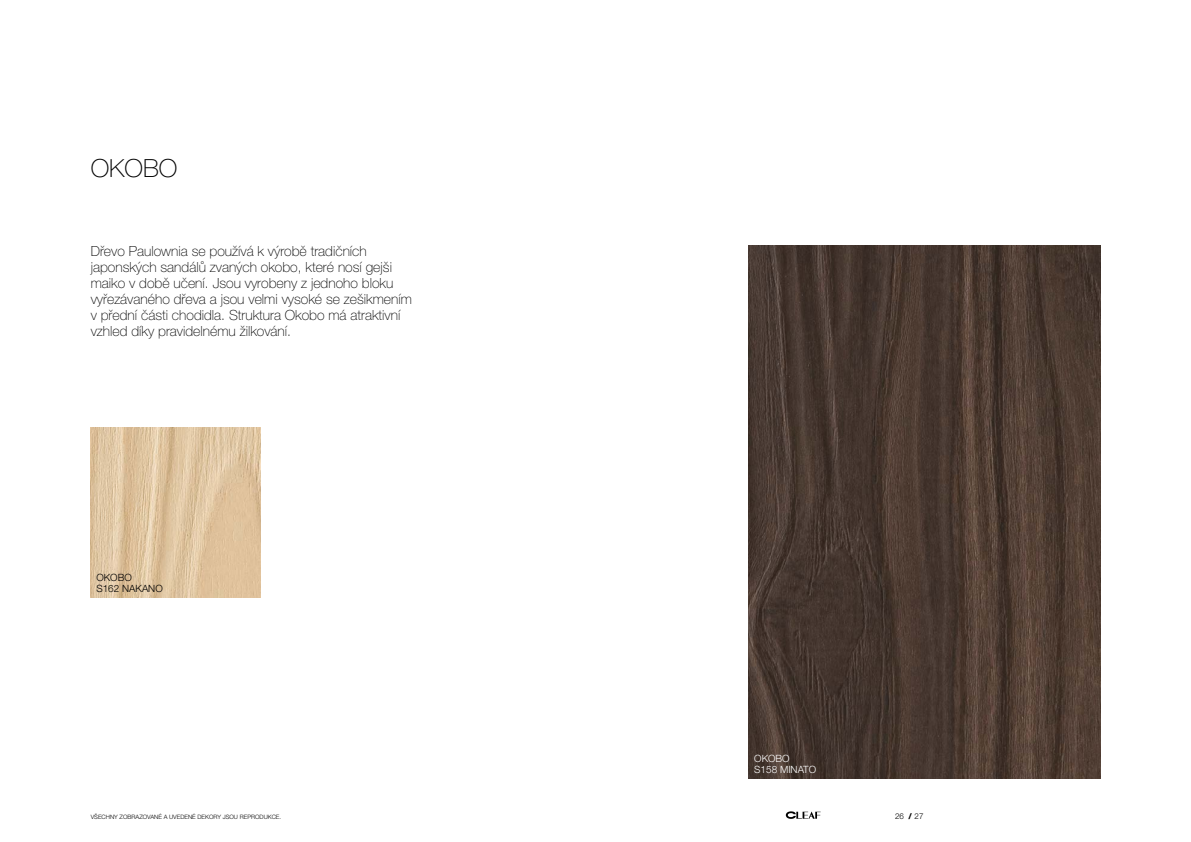
<style>
.page{position:relative;width:1191px;height:842px;background:#fff}
.page>*{position:absolute;margin:0;border:0;box-sizing:border-box;transform-origin:0 0}
.t1{font:100 25px "Helvetica Neue LT Std";color:#000}
.t2{font:100 14px/16px "Helvetica Neue LT Std";color:#000}
.t3{font:300 10px/11px "Helvetica Neue LT Std";color:#fff}
.t4{font:300 10px/11px "Helvetica Neue LT Std";color:#000}
.t5{font:300 8px "Helvetica Neue LT Std";color:#000}
.t6{font:300 6px "Helvetica Neue LT Std";color:#000}
.s1{font-family:"Helvetica Neue LTW1 G"}
.s2{font-weight:900}
</style>
<div class="page">
<img style="left:748px;top:246px;width:352px;height:533px">
<img style="left:91px;top:427px;width:170px;height:170px">
<svg style="left:786px;top:811px;width:34px;height:8px"></svg>
<h1 class="t1" style="left:91px;top:154px;width:88px">OKOBO</h1>
<p class="t2" style="left:91px;top:243px;width:323px">D<span class="s1">ř</span>evo Paulownia se používá k výrob<span class="s1">ě</span> tradi<span class="s1">č</span>ních japonských sandál<span class="s1">ů</span> zvaných okobo, které nosí gejši maiko v dob<span class="s1">ě</span> u<span class="s1">č</span>ení. Jsou vyrobeny z jednoho bloku vy<span class="s1">ř</span>ezávaného d<span class="s1">ř</span>eva a jsou velmi vysoké se zešikmením v p<span class="s1">ř</span>ední <span class="s1">č</span>ásti chodidla. Struktura Okobo má atraktivní vzhled díky pravidelnému žilkování.</p>
<p class="t4" style="left:96px;top:571px;width:68px">OKOBO<br>S162 NAKANO</p>
<p class="t3" style="left:754px;top:753px;width:63px">OKOBO<br>S158 MINATO</p>
<p class="t6" style="left:91px;top:813px;width:192px">VŠECHNY ZOBRAZOVANÉ A UVEDENÉ DEKORY JSOU REPRODUKCE.</p>
<p class="t5" style="left:895px;top:811px;width:30px">26 <span class="s2">/</span> 27</p>
</div>
